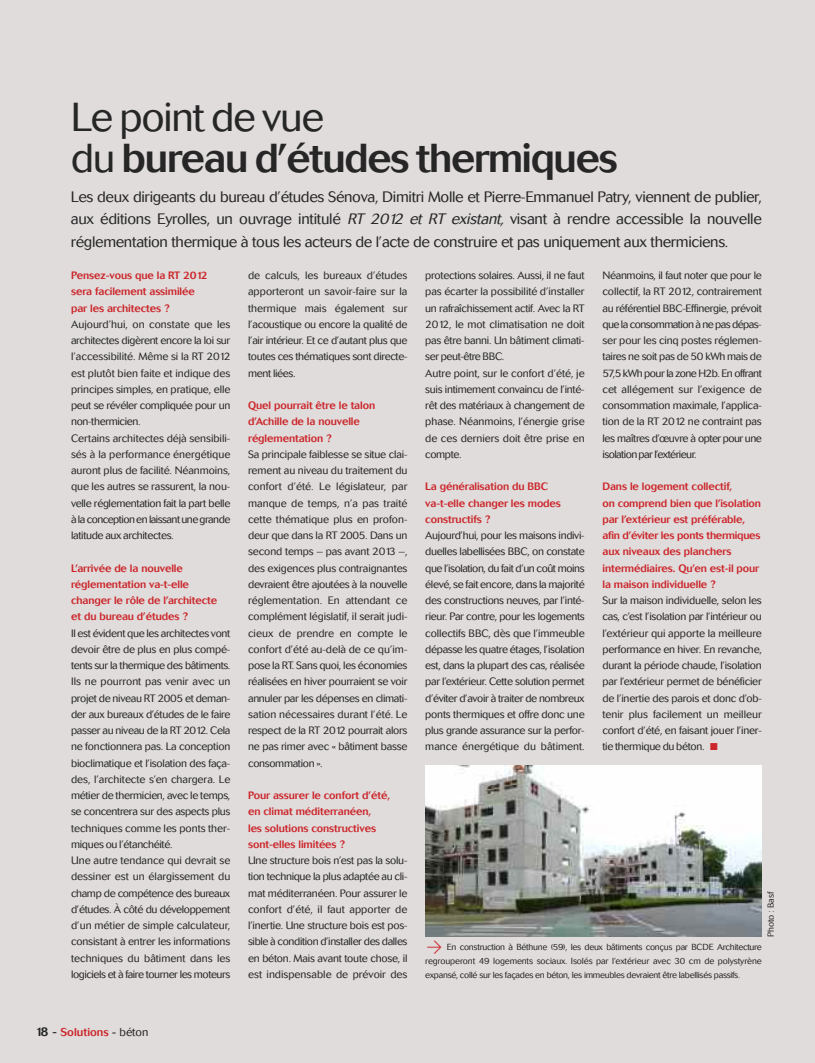
<style>
.page{position:relative;width:815px;height:1063px;background:#dfdcdb}
.page>*{position:absolute;margin:0;border:0;box-sizing:border-box;transform-origin:0 0}
.t1{font:500 40px/41.2px "Cosmos";letter-spacing:-.03em;color:#272627}
.t2{font:300 15px/22.5px "Cosmos";letter-spacing:-.02em;color:#272627;text-align:justify}
.t3{font:500 11.25px "Cosmos";color:#cc262b}
.t4{font:300 10.62px/16.2px "Cosmos";letter-spacing:-.02em;color:#272627;text-align:justify}
.t5{font:500 10.62px/16.2px "Cosmos";letter-spacing:-.01em;color:#cc262b}
.t6{font:300 8.75px/13.8px "Cosmos";letter-spacing:-.03em;color:#272627;text-align:justify}
.t7{font:300 8.75px "Cosmos";letter-spacing:-.01em;color:#272627}
.s1{font-weight:300}
.s2{font-style:italic}
.s3{color:#cc262b}
.s4{font-family:"Flesh Plain";font-weight:400;font-size:18.75px;color:#cc262b}
.s5{font-size:12.5px;color:#272627}
.s6{color:#272627}
.s7{font-weight:300;color:#272627}
</style>
<div class="page">
<img style="left:425px;top:766px;width:337px;height:170px">
<h1 class="t1" style="left:71px;top:100px;width:548px"><span class="s1">Le point de vue<br>du</span> bureau d’études thermiques</h1>
<p class="t2" style="left:71px;top:186px;width:692px">Les deux dirigeants du bureau d’études Sénova, Dimitri Molle et Pierre-Emmanuel Patry, viennent de publier, aux éditions Eyrolles, un ouvrage intitulé <span class="s2">RT 2012 et RT existant,</span> visant à rendre accessible la nouvelle réglementation thermique à tous les acteurs de l’acte de construire et pas uniquement aux thermiciens.</p>
<p class="t5" style="left:71px;top:268px;width:138px">Pensez-vous que la RT 2012 sera facilement assimilée par les architectes ?</p>
<p class="t4" style="left:71px;top:317px;width:161px;text-align:left">Aujourd’hui, on constate que les architectes digèrent encore la loi sur l’accessibilité. Même si la RT 2012 est plutôt bien faite et indique des principes simples, en pratique, elle peut se révéler compliquée pour un non-thermicien.<br>Certains architectes déjà sensibili&shy;sés à la performance énergétique auront plus de facilité. Néanmoins, que les autres se rassurent, la nou&shy;velle réglementation fait la part belle à la conception en laissant une grande latitude aux architectes.</p>
<p class="t5" style="left:71px;top:561px;width:148px">L’arrivée de la nouvelle réglementation va-t-elle changer le rôle de l’architecte et du bureau d’études ?</p>
<p class="t4" style="left:71px;top:626px;width:161px;text-align:left">Il est évident que les architectes vont devoir être de plus en plus compé&shy;tents sur la thermique des bâtiments.<br>Ils ne pourront pas venir avec un projet de niveau RT 2005 et deman&shy;der aux bureaux d’études de le faire passer au niveau de la RT 2012. Cela ne fonctionnera pas. La conception bioclimatique et l’isolation des faça&shy;des, l’architecte s’en chargera. Le métier de thermicien, avec le temps, se concentrera sur des aspects plus techniques comme les ponts ther&shy;miques ou l’étanchéité.<br>Une autre tendance qui devrait se dessiner est un élargissement du champ de compétence des bureaux d’études. À côté du développement d’un métier de simple calculateur, consistant à entrer les informations techniques du bâtiment dans les logiciels et à faire tourner les moteurs</p>
<p class="t4" style="left:248px;top:268px;width:161px">de calculs, les bureaux d’études apporteront un savoir-faire sur la thermique mais également sur l’acoustique ou encore la qualité de l’air intérieur. Et ce d’autant plus que toutes ces thématiques sont directe&shy;ment liées.</p>
<p class="t5" style="left:248px;top:398px;width:129px">Quel pourrait être le talon d’Achille de la nouvelle réglementation ?</p>
<p class="t4" style="left:248px;top:447px;width:161px">Sa principale faiblesse se situe clai&shy;rement au niveau du traitement du confort d’été. Le législateur, par manque de temps, n’a pas traité cette thématique plus en profon&shy;deur que dans la RT 2005. Dans un second temps – pas avant 2013 –, des exigences plus contraignantes devraient être ajoutées à la nouvelle réglementation. En attendant ce complément législatif, il serait judi&shy;cieux de prendre en compte le confort d’été au-delà de ce qu’im&shy;pose la RT. Sans quoi, les économies réalisées en hiver pourraient se voir annuler par les dépenses en climati&shy;sation nécessaires durant l’été. Le respect de la RT 2012 pourrait alors ne pas rimer avec « bâtiment basse consommation ».</p>
<p class="t5" style="left:248px;top:788px;width:143px">Pour assurer le confort d’été, en climat méditerranéen,<br>les solutions constructives sont-elles limitées ?</p>
<p class="t4" style="left:248px;top:853px;width:161px">Une structure bois n’est pas la solu&shy;tion technique la plus adaptée au cli&shy;mat méditerranéen. Pour assurer le confort d’été, il faut apporter de l’inertie. Une structure bois est pos&shy;sible à condition d’installer des dalles en béton. Mais avant toute chose, il est indispensable de prévoir des</p>
<p class="t4" style="left:425px;top:268px;width:161px;text-align:left">protections solaires. Aussi, il ne faut pas écarter la possibilité d’installer un rafraîchissement actif. Avec la RT<br>2012, le mot climatisation ne doit pas être banni. Un bâtiment climati&shy;ser peut-être BBC.<br>Autre point, sur le confort d’été, je suis intimement convaincu de l’inté&shy;rêt des matériaux à changement de phase. Néanmoins, l’énergie grise de ces derniers doit être prise en compte.</p>
<p class="t5" style="left:425px;top:480px;width:137px">La généralisation du BBC va-t-elle changer les modes constructifs ?</p>
<p class="t4" style="left:425px;top:528px;width:161px">Aujourd’hui, pour les maisons indivi&shy;duelles labellisées BBC, on constate que l’isolation, du fait d’un coût moins élevé, se fait encore, dans la majorité des constructions neuves, par l’inté&shy;rieur. Par contre, pour les logements collectifs BBC, dès que l’immeuble dépasse les quatre étages, l’isolation est, dans la plupart des cas, réalisée par l’extérieur. Cette solution permet d’éviter d’avoir à traiter de nombreux ponts thermiques et offre donc une plus grande assurance sur la perfor&shy;mance énergétique du bâtiment.</p>
<p class="t4" style="left:602px;top:268px;width:161px">Néanmoins, il faut noter que pour le collectif, la RT 2012, contrairement au référentiel BBC-Effinergie, prévoit que la consommation à ne pas dépas&shy;ser pour les cinq postes réglemen&shy;taires ne soit pas de 50 kWh mais de 57,5 kWh pour la zone H2b. En offrant cet allégement sur l’exigence de consommation maximale, l’applica&shy;tion de la RT 2012 ne contraint pas les maîtres d’œuvre à opter pour une isolation par l’extérieur.</p>
<p class="t5" style="left:602px;top:480px;width:160px">Dans le logement collectif,<br>on comprend bien que l’isolation par l’extérieur est préférable, afin d’éviter les ponts thermiques aux niveaux des planchers intermédiaires. Qu’en est-il pour la maison individuelle ?</p>
<p class="t4" style="left:602px;top:593px;width:161px">Sur la maison individuelle, selon les cas, c’est l’isolation par l’intérieur ou l’extérieur qui apporte la meilleure performance en hiver. En revanche, durant la période chaude, l’isolation par l’extérieur permet de bénéficier de l’inertie des parois et donc d’ob&shy;tenir plus facilement un meilleur confort d’été, en faisant jouer l’iner&shy;tie thermique du béton. <span class="s3">■</span></p>
<p class="t7" style="left:767px;top:937px;width:47px;rotate:-90deg">Photo : Basf</p>
<p class="t6" style="left:425px;top:941px;width:338px"><span class="s4">a</span> En construction à Béthune (59), les deux bâtiments conçus par BCDE Architecture regrouperont 49 logements sociaux. Isolés par l’extérieur avec 30 cm de polystyrène expansé, collé sur les façades en béton, les immeubles devraient être labellisés passifs.</p>
<p class="t3" style="left:35px;top:1028px;width:115px"><span class="s5">18 -</span> Solutions <span class="s6">-</span> <span class="s7">béton</span></p>
</div>
